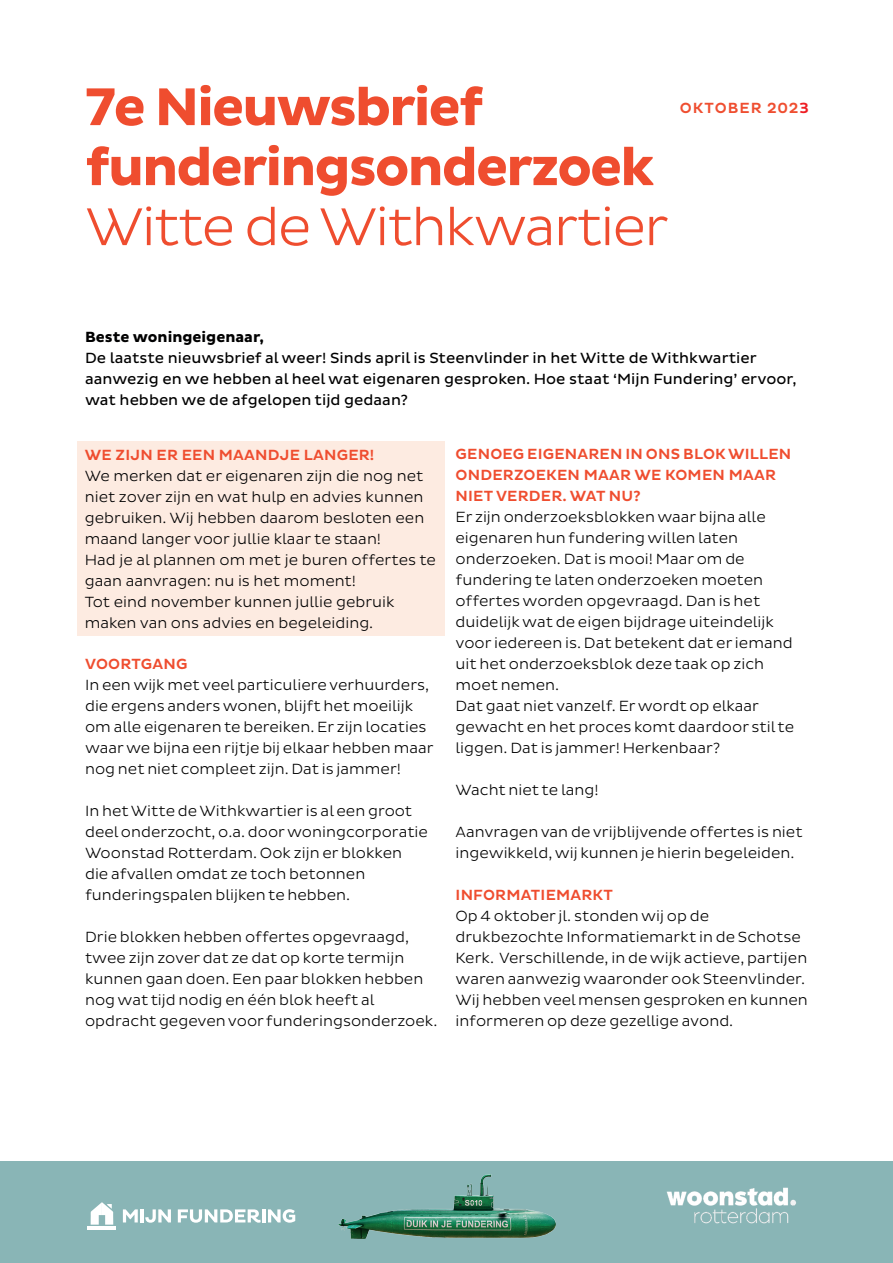
<style>
.page{position:relative;width:893px;height:1263px;background:#fff}
.page>*{position:absolute;margin:0;border:0;box-sizing:border-box;transform-origin:0 0}
.t1{font:700 54px/60px "Pluto Sans";letter-spacing:-.04em;color:#ef4d2f}
.t2{font:300 54px "Pluto Sans";letter-spacing:-.04em;color:#ef4d2f}
.t3{font:300 15px/21px "Pluto Sans";color:#000001}
.t4{font:15px/21px "Pluto Sans";color:#000001}
.t5{font:500 15px/21px "Pluto Sans";letter-spacing:.015em;color:#ef4d2f}
.t6{font:700 15px "Pluto Sans";color:#000001}
.t7{font:500 15px "Pluto Sans";letter-spacing:.07em;color:#ef4e30}
.s1{color:#ee1d23}
</style>
<div class="page">
<div style="left:77px;top:441px;width:367px;height:195px;background:#fdebe1"></div>
<div style="left:0;top:1161px;width:893px;height:102px;background:#89b5b6"></div>
<img style="left:339px;top:1175px;width:216px;height:63px">
<hr style="left:88px;top:1226px;width:28px;height:4px;background:#fff">
<svg style="left:123px;top:1209px;width:48px;height:14px"></svg>
<svg style="left:178px;top:1209px;width:117px;height:14px"></svg>
<svg style="left:91px;top:1202px;width:22px;height:22px"></svg>
<img style="left:666px;top:1187px;width:130px;height:37px">
<h1 class="t1" style="left:85px;top:78px;width:571px">7e Nieuwsbrief funderingsonderzoek</h1>
<h1 class="t2" style="left:85px;top:196px;width:585px">Witte de Withkwartier</h1>
<p class="t7" style="left:680px;top:99px;width:131px">OKTOBER 202<span class="s1">3</span></p>
<p class="t6" style="left:85px;top:328px;width:180px">Beste woningeigenaar,</p>
<p class="t4" style="left:85px;top:348px;width:713px">De laatste nieuwsbrief al weer! Sinds april is Steenvlinder in het Witte de Withkwartier aanwezig en we hebben al heel wat eigenaren gesproken. Hoe staat ‘Mijn Fundering’ ervoor, wat hebben we de afgelopen tijd gedaan?</p>
<p class="t5" style="left:85px;top:445px;width:291px">WE ZIJN ER EEN MAANDJE LANGER!</p>
<p class="t3" style="left:85px;top:465px;width:353px">We merken dat er eigenaren zijn die nog net niet zover zijn en wat hulp en advies kunnen gebruiken. Wij hebben daarom besloten een maand langer voor jullie klaar te staan!<br>Had je al plannen om met je buren offertes te gaan aanvragen: nu is het moment!<br>Tot eind november kunnen jullie gebruik maken van ons advies en begeleiding.</p>
<p class="t5" style="left:85px;top:653px;width:104px">VOORTGANG</p>
<p class="t3" style="left:85px;top:674px;width:350px">In een wijk met veel particuliere verhuurders, die ergens anders wonen, blijft het moeilijk om alle eigenaren te bereiken. Er zijn locaties waar we bijna een rijtje bij elkaar hebben maar nog net niet compleet zijn. Dat is jammer!</p>
<p class="t3" style="left:85px;top:800px;width:344px">In het Witte de Withkwartier is al een groot deel onderzocht, o.a. door woningcorporatie Woonstad Rotterdam. Ook zijn er blokken die afvallen omdat ze toch betonnen funderingspalen blijken te hebben.</p>
<p class="t3" style="left:85px;top:926px;width:354px">Drie blokken hebben offertes opgevraagd, twee zijn zover dat ze dat op korte termijn kunnen gaan doen. Een paar blokken hebben nog wat tijd nodig en één blok heeft al opdracht gegeven voor funderingsonderzoek.</p>
<p class="t5" style="left:456px;top:443px;width:337px">GENOEG EIGENAREN IN ONS BLOK WILLEN<br>ONDERZOEKEN MAAR WE KOMEN MAAR<br>NIET VERDER. WAT NU?</p>
<p class="t3" style="left:455px;top:506px;width:340px">Er zijn onderzoeksblokken waar bijna alle eigenaren hun fundering willen laten onderzoeken. Dat is mooi! Maar om de fundering te laten onderzoeken moeten offertes worden opgevraagd. Dan is het duidelijk wat de eigen bijdrage uiteindelijk voor iedereen is. Dat betekent dat er iemand uit het onderzoeksblok deze taak op zich moet nemen.<br>Dat gaat niet vanzelf. Er wordt op elkaar gewacht en het proces komt daardoor stil te liggen. Dat is jammer! Herkenbaar?</p>
<p class="t3" style="left:455px;top:779px;width:145px">Wacht niet te lang!</p>
<p class="t3" style="left:455px;top:821px;width:349px">Aanvragen van de vrijblijvende offertes is niet ingewikkeld, wij kunnen je hierin begeleiden.</p>
<p class="t5" style="left:456px;top:884px;width:159px">INFORMATIEMARKT</p>
<p class="t3" style="left:455px;top:905px;width:354px">Op 4 oktober jl. stonden wij op de drukbezochte Informatiemarkt in de Schotse Kerk. Verschillende, in de wijk actieve, partijen waren aanwezig waaronder ook Steenvlinder.<br>Wij hebben veel mensen gesproken en kunnen informeren op deze gezellige avond.</p>
</div>
